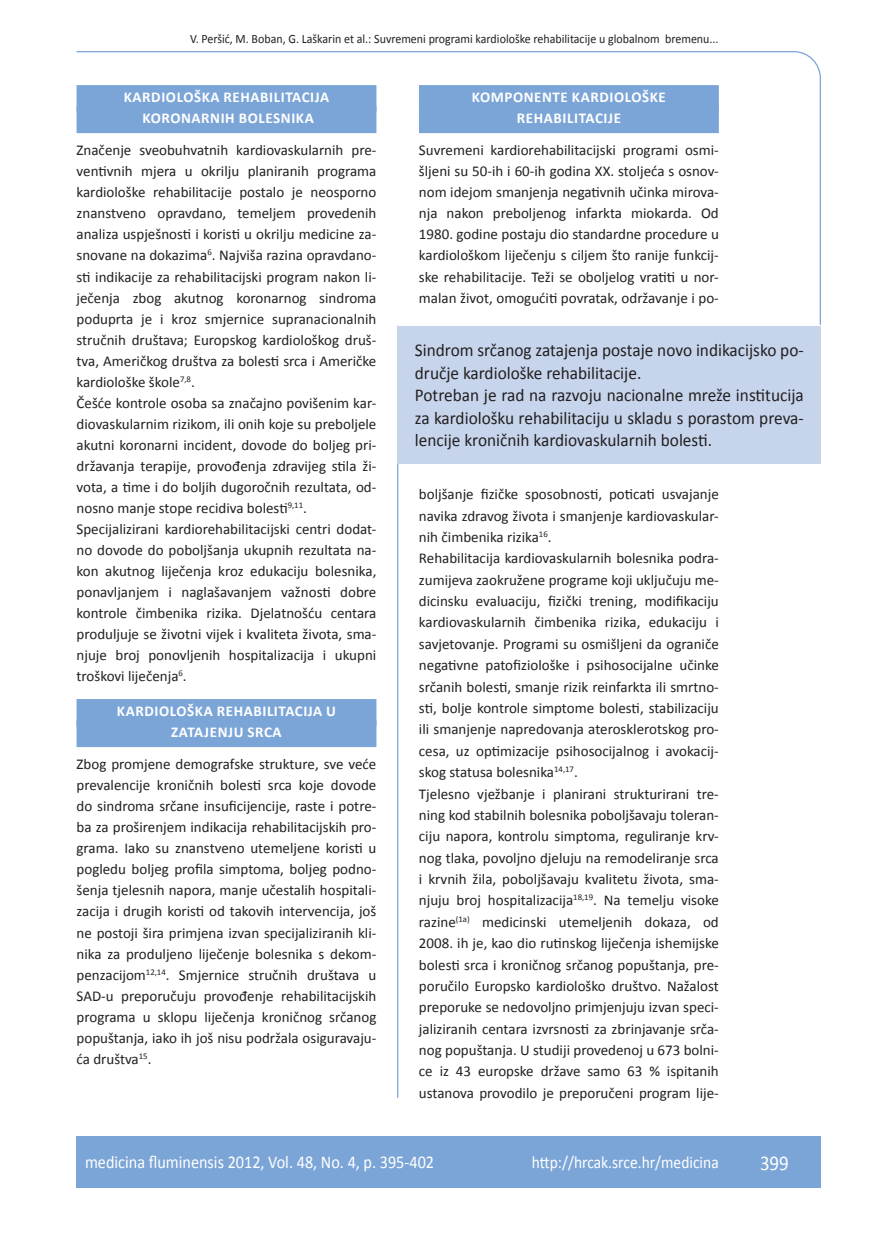
<style>
.page{position:relative;width:872px;height:1234px;background:#fff}
.page>*{position:absolute;margin:0;border:0;box-sizing:border-box;transform-origin:0 0}
.t1{font:21px "Calibri";color:#fff;scale:.9 1}
.anterfile{font:18px/22.5px "Calibri";color:#231f20;scale:.96 1}
.t2{font:18px "Calibri";color:#fff;scale:.9 1}
.t3{font:17.25px "Calibri";color:#fff;scale:.9 1}
.osnovni_tekst{font:15px/21px "Calibri";color:#231f20;text-align:justify}
.naslov_ruler{font:700 15px "Calibri";letter-spacing:.04em;color:#fff}
.glava{font:12.75px "Calibri";color:#231f20;scale:.94 1}
</style>
<div class="page">
<svg style="left:76px;top:51px;width:745px;height:274px"></svg>
<hr style="left:397px;top:325px;width:1px;height:772px;background:#7ca5d7">
<div style="left:77px;top:1135px;width:744px;height:51px;background:#7ca5d7"></div>
<div style="left:77px;top:85px;width:299px;height:27px;background:#7ca5d7"></div>
<div style="left:77px;top:106px;width:299px;height:27px;background:#7ca5d7"></div>
<div style="left:77px;top:699px;width:299px;height:27px;background:#7ca5d7"></div>
<div style="left:77px;top:720px;width:299px;height:27px;background:#7ca5d7"></div>
<div style="left:419px;top:85px;width:300px;height:27px;background:#7ca5d7"></div>
<div style="left:419px;top:106px;width:300px;height:27px;background:#7ca5d7"></div>
<div style="left:398px;top:325px;width:423px;height:138px;background:#c6d5ec"></div>
<p class="glava" style="left:190px;top:30px;width:563px">V. Peršić, M. Boban, G. Laškarin et al.: Suvremeni programi kardiološke rehabilitacije u globalnom bremenu...</p>
<p class="naslov_ruler" style="left:124px;top:88px;width:207px">KARDIOLOŠKA REHABILITACIJA</p>
<p class="naslov_ruler" style="left:143px;top:109px;width:173px">KORONARNIH BOLESNIKA</p>
<p class="osnovni_tekst" style="left:77px;top:139px;width:301px">Značenje sveobuhvatnih kardiovaskularnih pre&shy;ventivnih mjera u okrilju planiranih programa kardiološke rehabilitacije postalo je neosporno znanstveno opravdano, temeljem provedenih analiza uspješnosti i koristi u okrilju medicine za&shy;snovane na dokazima<sup>6</sup>. Najviša razina opravdano&shy;sti indikacije za rehabilitacijski program nakon li&shy;ječenja zbog akutnog koronarnog sindroma poduprta je i kroz smjernice supranacionalnih stručnih društava; Europskog kardiološkog druš&shy;tva, Američkog društva za bolesti srca i Američke kardiološke škole<sup>7,8</sup>.</p>
<p class="osnovni_tekst" style="left:77px;top:391px;width:301px">Češće kontrole osoba sa značajno povišenim kar&shy;diovaskularnim rizikom, ili onih koje su preboljele akutni koronarni incident, dovode do boljeg pri&shy;državanja terapije, provođenja zdravijeg stila ži&shy;vota, a time i do boljih dugoročnih rezultata, od&shy;nosno manje stope recidiva bolesti<sup>9,11</sup>.</p>
<p class="osnovni_tekst" style="left:77px;top:517px;width:301px">Specijalizirani kardiorehabilitacijski centri dodat&shy;no dovode do poboljšanja ukupnih rezultata na&shy;kon akutnog liječenja kroz edukaciju bolesnika, ponavljanjem i naglašavanjem važnosti dobre kontrole čimbenika rizika. Djelatnošću centara produljuje se životni vijek i kvaliteta života, sma&shy;njuje broj ponovljenih hospitalizacija i ukupni troškovi liječenja<sup>6</sup>.</p>
<p class="naslov_ruler" style="left:117px;top:702px;width:221px">KARDIOLOŠKA REHABILITACIJA U</p>
<p class="naslov_ruler" style="left:171px;top:723px;width:112px">ZATAJENJU SRCA</p>
<p class="osnovni_tekst" style="left:77px;top:753px;width:301px">Zbog promjene demografske strukture, sve veće prevalencije kroničnih bolesti srca koje dovode do sindroma srčane insuficijencije, raste i potre&shy;ba za proširenjem indikacija rehabilitacijskih pro&shy;grama. Iako su znanstveno utemeljene koristi u pogledu boljeg profila simptoma, boljeg podno&shy;šenja tjelesnih napora, manje učestalih hospitali&shy;zacija i drugih koristi od takovih intervencija, još ne postoji šira primjena izvan specijaliziranih kli&shy;nika za produljeno liječenje bolesnika s dekom&shy;penzacijom<sup>12,14</sup>. Smjernice stručnih društava u SAD-u preporučuju provođenje rehabilitacijskih programa u sklopu liječenja kroničnog srčanog popuštanja, iako ih još nisu podržala osiguravaju&shy;ća društva<sup>15</sup>.</p>
<p class="naslov_ruler" style="left:472px;top:88px;width:196px">KOMPONENTE KARDIOLOŠKE</p>
<p class="naslov_ruler" style="left:517px;top:109px;width:106px">REHABILITACIJE</p>
<p class="osnovni_tekst" style="left:419px;top:139px;width:301px">Suvremeni kardiorehabilitacijski programi osmi&shy;šljeni su 50-ih i 60-ih godina XX. stoljeća s osnov&shy;nom idejom smanjenja negativnih učinka mirova&shy;nja nakon preboljenog infarkta miokarda. Od 1980. godine postaju dio standardne procedure u kardiološkom liječenju s ciljem što ranije funkcij&shy;ske rehabilitacije. Teži se oboljelog vratiti u nor&shy;malan život, omogućiti povratak, održavanje i po-</p>
<p class="anterfile" style="left:415px;top:338px;width:407px">Sindrom srčanog zatajenja postaje novo indikacijsko po&shy;dručje kardiološke rehabilitacije.</p>
<p class="anterfile" style="left:415px;top:383px;width:407px;text-align:justify">Potreban je rad na razvoju nacionalne mreže institucija za kardiološku rehabilitaciju u skladu s porastom preva&shy;lencije kroničnih kardiovaskularnih bolesti.</p>
<p class="osnovni_tekst" style="left:419px;top:482px;width:301px">boljšanje fizičke sposobnosti, poticati usvajanje navika zdravog života i smanjenje kardiovaskular&shy;nih čimbenika rizika<sup>16</sup>.</p>
<p class="osnovni_tekst" style="left:419px;top:547px;width:301px">Rehabilitacija kardiovaskularnih bolesnika podra&shy;zumijeva zaokružene programe koji uključuju me&shy;dicinsku evaluaciju, fizički trening, modifikaciju kardiovaskularnih čimbenika rizika, edukaciju i savjetovanje. Programi su osmišljeni da ograniče negativne patofiziološke i psihosocijalne učinke srčanih bolesti, smanje rizik reinfarkta ili smrtno&shy;sti, bolje kontrole simptome bolesti, stabilizaciju ili smanjenje napredovanja aterosklerotskog pro&shy;cesa, uz optimizacije psihosocijalnog i avokacij&shy;skog statusa bolesnika<sup>14,17</sup>.</p>
<p class="osnovni_tekst" style="left:419px;top:782px;width:301px">Tjelesno vježbanje i planirani strukturirani tre&shy;ning kod stabilnih bolesnika poboljšavaju toleran&shy;ciju napora, kontrolu simptoma, reguliranje krv&shy;nog tlaka, povoljno djeluju na remodeliranje srca i krvnih žila, poboljšavaju kvalitetu života, sma&shy;njuju broj hospitalizacija<sup>18,19</sup>. Na temelju visoke razine<sup>(1a)</sup> medicinski utemeljenih dokaza, od 2008. ih je, kao dio rutinskog liječenja ishemijske bolesti srca i kroničnog srčanog popuštanja, pre&shy;poručilo Europsko kardiološko društvo. Nažalost preporuke se nedovoljno primjenjuju izvan speci&shy;jaliziranih centara izvrsnosti za zbrinjavanje srča&shy;nog popuštanja. U studiji provedenoj u 673 bolni&shy;ce iz 43 europske države samo 63 % ispitanih ustanova provodilo je preporučeni program lije-</p>
<p class="t2" style="left:85px;top:1150px;width:389px">medicina fluminensis 2012, Vol. 48, No. 4, p. 395-402</p>
<p class="t3" style="left:532px;top:1151px;width:209px">http://hrcak.srce.hr/medicina</p>
<p class="t1" style="left:760px;top:1149px;width:33px">399</p>
</div>
